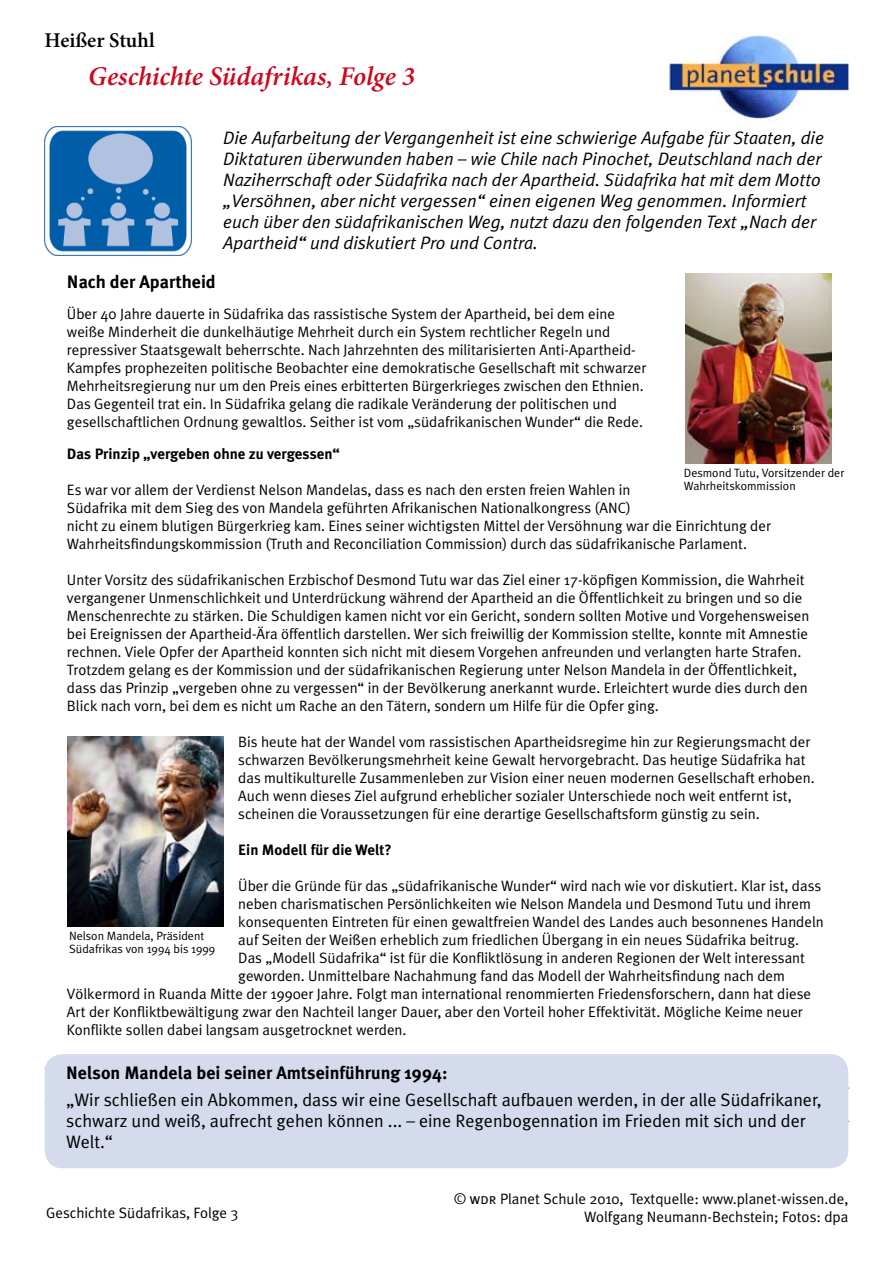
<style>
.page{position:relative;width:893px;height:1263px;background:#fff}
.page>*{position:absolute;margin:0;border:0;box-sizing:border-box;transform-origin:0 0}
.t1{font:italic 600 27px "Minion Pro";letter-spacing:-.005em;color:#cd071e}
.t2{font:600 21px "Minion Pro";letter-spacing:-.005em;color:#000}
.t3{font:italic 18px/21px "Meta Plus Normal";color:#000}
.t4{font:18px/21px "Meta Plus Normal";color:#000}
.t5{font:700 18px "Meta Plus";color:#000}
.t6{font:15px/18px "Meta Plus Normal";color:#000}
.t7{font:700 15px "Meta Plus";color:#000}
.t8{font:12px/13.5px "Meta Plus Normal";color:#000}
.s1{font-family:"Meta Plus Normal Caps"}
</style>
<div class="page">
<img style="left:670px;top:35px;width:178px;height:85px">
<img style="left:45px;top:126px;width:147px;height:130px">
<img style="left:685px;top:274px;width:146px;height:189px">
<img style="left:68px;top:736px;width:155px;height:190px">
<div style="left:45px;top:1054px;width:803px;height:114px;background:#d3dbed;border-radius:18px"></div>
<h2 class="t2" style="left:45px;top:26px;width:112px">Heißer Stuhl</h2>
<h1 class="t1" style="left:88px;top:58px;width:328px">Geschichte Südafrikas, Folge 3</h1>
<p class="t3" style="left:223px;top:127px;width:602px">Die Aufarbeitung der Vergangenheit ist eine schwierige Aufgabe für Staaten, die Diktaturen überwunden haben – wie Chile nach Pinochet, Deutschland nach der Naziherrschaft oder Südafrika nach der Apartheid. Südafrika hat mit dem Motto „Versöhnen, aber nicht vergessen“ einen eigenen Weg genommen. Informiert euch über den südafrikanischen Weg, nutzt dazu den folgenden Text „Nach der Apartheid“ und diskutiert Pro und Contra.</p>
<p class="t5" style="left:67px;top:271px;width:150px">Nach der Apartheid</p>
<p class="t6" style="left:67px;top:305px;width:581px">Über 40 Jahre dauerte in Südafrika das rassistische System der Apartheid, bei dem eine weiße Minderheit die dunkelhäutige Mehrheit durch ein System rechtlicher Regeln und repressiver Staatsgewalt beherrschte. Nach Jahrzehnten des militarisierten Anti-Apartheid-Kampfes prophezeiten politische Beobachter eine demokratische Gesellschaft mit schwarzer Mehrheitsregierung nur um den Preis eines erbitterten Bürgerkrieges zwischen den Ethnien.<br>Das Gegenteil trat ein. In Südafrika gelang die radikale Veränderung der politischen und gesellschaftlichen Ordnung gewaltlos. Seither ist vom „südafrikanischen Wunder“ die Rede.</p>
<p class="t7" style="left:67px;top:445px;width:274px">Das Prinzip „vergeben ohne zu vergessen“</p>
<p class="t6" style="left:67px;top:480px;width:706px">Es war vor allem der Verdienst Nelson Mandelas, dass es nach den ersten freien Wahlen in<br>Südafrika mit dem Sieg des von Mandela geführten Afrikanischen Nationalkongress (ANC)<br>nicht zu einem blutigen Bürgerkrieg kam. Eines seiner wichtigsten Mittel der Versöhnung war die Einrichtung der Wahrheitsfindungskommission (Truth and Reconciliation Commission) durch das südafrikanische Parlament.</p>
<p class="t6" style="left:67px;top:570px;width:744px">Unter Vorsitz des südafrikanischen Erzbischof Desmond Tutu war das Ziel einer 17-köpfigen Kommission, die Wahrheit vergangener Unmenschlichkeit und Unterdrückung während der Apartheid an die Öffentlichkeit zu bringen und so die Menschenrechte zu stärken. Die Schuldigen kamen nicht vor ein Gericht, sondern sollten Motive und Vorgehensweisen bei Ereignissen der Apartheid-Ära öffentlich darstellen. Wer sich freiwillig der Kommission stellte, konnte mit Amnestie rechnen. Viele Opfer der Apartheid konnten sich nicht mit diesem Vorgehen anfreunden und verlangten harte Strafen.<br>Trotzdem gelang es der Kommission und der südafrikanischen Regierung unter Nelson Mandela in der Öffentlichkeit, dass das Prinzip „vergeben ohne zu vergessen“ in der Bevölkerung anerkannt wurde. Erleichtert wurde dies durch den Blick nach vorn, bei dem es nicht um Rache an den Tätern, sondern um Hilfe für die Opfer ging.</p>
<p class="t6" style="left:238px;top:732px;width:578px">Bis heute hat der Wandel vom rassistischen Apartheidsregime hin zur Regierungsmacht der schwarzen Bevölkerungsmehrheit keine Gewalt hervorgebracht. Das heutige Südafrika hat das multikulturelle Zusammenleben zur Vision einer neuen modernen Gesellschaft erhoben.<br>Auch wenn dieses Ziel aufgrund erheblicher sozialer Unterschiede noch weit entfernt ist, scheinen die Voraussetzungen für eine derartige Gesellschaftsform günstig zu sein.</p>
<p class="t7" style="left:238px;top:841px;width:155px">Ein Modell für die Welt?</p>
<p class="t6" style="left:238px;top:876px;width:584px">Über die Gründe für das „südafrikanische Wunder“ wird nach wie vor diskutiert. Klar ist, dass</p>
<p class="t6" style="left:238px;top:894px;width:574px">neben charismatischen Persönlichkeiten wie Nelson Mandela und Desmond Tutu und ihrem</p>
<p class="t6" style="left:238px;top:912px;width:587px">konsequenten Eintreten für einen gewaltfreien Wandel des Landes auch besonnenes Handeln</p>
<p class="t6" style="left:238px;top:930px;width:562px">auf Seiten der Weißen erheblich zum friedlichen Übergang in ein neues Südafrika beitrug.</p>
<p class="t6" style="left:238px;top:948px;width:568px">Das „Modell Südafrika“ ist für die Konfliktlösung in anderen Regionen der Welt interessant</p>
<p class="t6" style="left:238px;top:966px;width:548px">geworden. Unmittelbare Nachahmung fand das Modell der Wahrheitsfindung nach dem</p>
<p class="t6" style="left:67px;top:984px;width:746px">Völkermord in Ruanda Mitte der 1990er Jahre. Folgt man international renommierten Friedensforschern, dann hat diese</p>
<p class="t6" style="left:67px;top:1002px;width:737px">Art der Konfliktbewältigung zwar den Nachteil langer Dauer, aber den Vorteil hoher Effektivität. Mögliche Keime neuer</p>
<p class="t6" style="left:67px;top:1020px;width:341px">Konflikte sollen dabei langsam ausgetrocknet werden.</p>
<p class="t8" style="left:684px;top:466px;width:162px">Desmond Tutu, Vorsitzender der<br>Wahrheitskommission</p>
<p class="t8" style="left:69px;top:929px;width:148px">Nelson Mandela, Präsident<br>Südafrikas von 1994 bis 1999</p>
<p class="t5" style="left:66px;top:1062px;width:383px">Nelson Mandela bei seiner Amtseinführung 1994:</p>
<p class="t4" style="left:66px;top:1089px;width:757px">„Wir schließen ein Abkommen, dass wir eine Gesellschaft aufbauen werden, in der alle Südafrikaner, schwarz und weiß, aufrecht gehen können ... – eine Regenbogennation im Frieden mit sich und der<br>Welt.“</p>
<p class="t6" style="left:46px;top:1204px;width:194px">Geschichte Südafrikas, Folge 3</p>
<p class="t6" style="left:454px;top:1190px;width:396px;text-align:right">© <span class="s1">wdr</span> Planet Schule 2010, Textquelle: www.planet-wissen.de,<br>Wolfgang Neumann-Bechstein; Fotos: dpa</p>
</div>
